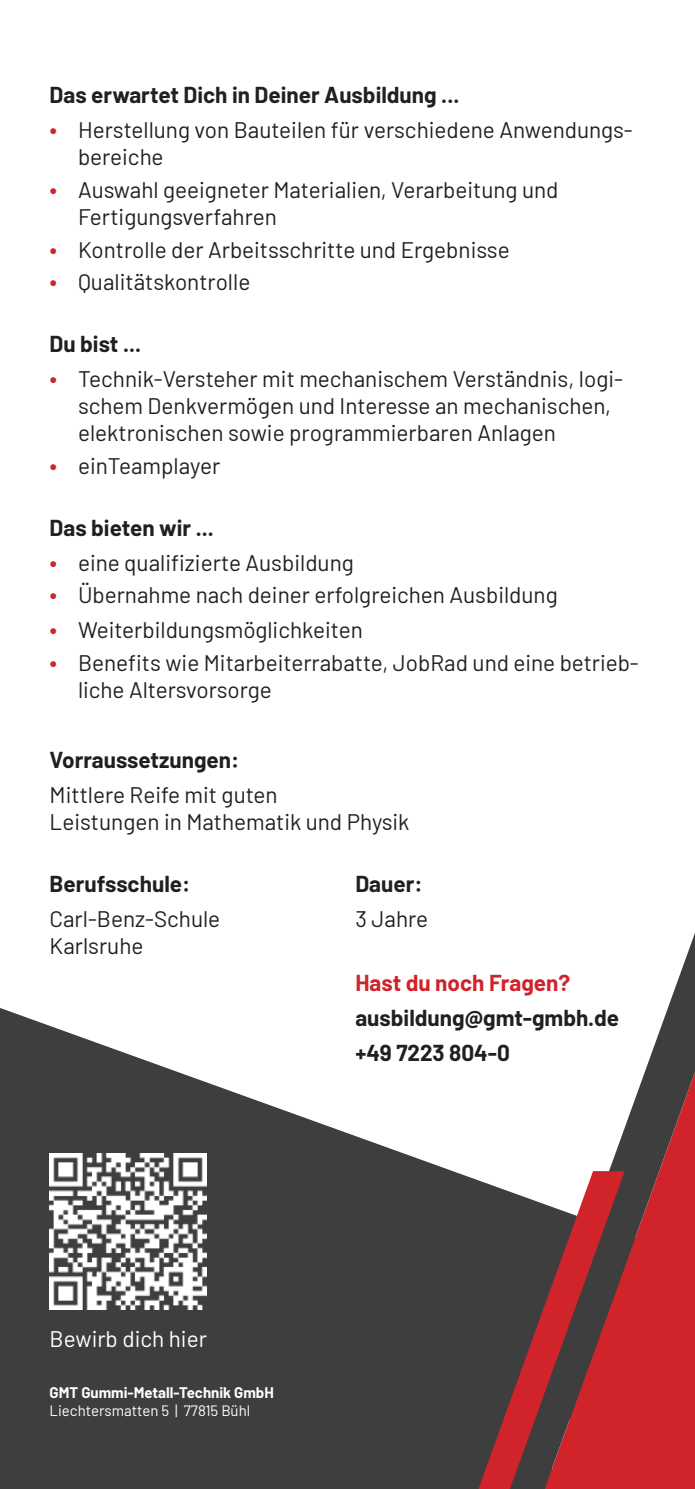
<style>
.page{position:relative;width:695px;height:1489px;background:#fff}
.page>*{position:absolute;margin:0;border:0;box-sizing:border-box;transform-origin:0 0}
.t1{font:22.5px/27px "Barlow";color:#231f20}
.t2{font:700 22.5px "Barlow";color:#231f20}
.t3{font:700 22.5px "Barlow";color:#d1232a}
.t4{font:22.5px "Barlow";color:#fff}
.t5{font:700 15px "Barlow";color:#fff}
.t6{font:15px "Barlow";color:#fff}
.s1{font-size:25px;color:#d1232a}
</style>
<div class="page">
<svg style="left:0;top:1008px;width:478px;height:381px;fill:#3e3e3f"></svg>
<div style="left:0;top:1389px;width:552px;height:99px;background:#3e3e3f"></div>
<svg style="left:609px;top:936px;width:85px;height:552px;fill:#d1232a"></svg>
<svg style="left:478px;top:1170px;width:146px;height:318px;fill:#3e3e3f"></svg>
<img style="left:50px;top:1153px;width:156px;height:156px">
<p class="t2" style="left:50px;top:79px;width:411px">Das erwartet Dich in Deiner Ausbildung ...</p>
<p class="t1" style="left:78px;top:115px;width:556px;text-indent:-28px"><span class="s1">•</span> Herstellung von Bauteilen für verschiedene Anwendungs&shy;bereiche</p>
<p class="t1" style="left:78px;top:175px;width:482px;text-indent:-28px"><span class="s1">•</span> Auswahl geeigneter Materialien, Verarbeitung und<br>Fertigungsverfahren</p>
<p class="t1" style="left:50px;top:234px;width:461px"><span class="s1">•</span> Kontrolle der Arbeitsschritte und Ergebnisse</p>
<p class="t1" style="left:50px;top:267px;width:202px"><span class="s1">•</span> Qualitätskontrolle</p>
<p class="t2" style="left:50px;top:327px;width:93px">Du bist ...</p>
<p class="t1" style="left:78px;top:364px;width:546px;text-indent:-28px"><span class="s1">•</span> Technik-Versteher mit mechanischem Verständnis, logi&shy;schem Denkvermögen und Interesse an mechanischen, elektronischen sowie programmierbaren Anlagen</p>
<p class="t1" style="left:50px;top:450px;width:172px"><span class="s1">•</span> einTeamplayer</p>
<p class="t2" style="left:50px;top:511px;width:166px">Das bieten wir ...</p>
<p class="t1" style="left:50px;top:547px;width:306px"><span class="s1">•</span> eine qualifizierte Ausbildung</p>
<p class="t1" style="left:50px;top:580px;width:509px"><span class="s1">•</span> Übernahme nach deiner erfolgreichen Ausbildung</p>
<p class="t1" style="left:50px;top:615px;width:314px"><span class="s1">•</span> Weiterbildungsmöglichkeiten</p>
<p class="t1" style="left:78px;top:647px;width:562px;text-indent:-28px"><span class="s1">•</span> Benefits wie Mitarbeiterrabatte, JobRad und eine betrieb&shy;liche Altersvorsorge</p>
<p class="t2" style="left:50px;top:743px;width:191px">Vorraussetzungen:</p>
<p class="t1" style="left:50px;top:779px;width:361px">Mittlere Reife mit guten<br>Leistungen in Mathematik und Physik</p>
<p class="t2" style="left:50px;top:867px;width:142px">Berufsschule:</p>
<p class="t1" style="left:50px;top:903px;width:172px">Carl-Benz-Schule<br>Karlsruhe</p>
<p class="t2" style="left:355px;top:867px;width:69px">Dauer:</p>
<p class="t1" style="left:355px;top:903px;width:74px">3 Jahre</p>
<p class="t3" style="left:355px;top:966px;width:216px">Hast du noch Fragen?</p>
<p class="t2" style="left:355px;top:1001px;width:265px">ausbildung@gmt-gmbh.de</p>
<p class="t2" style="left:355px;top:1036px;width:156px">+49 7223 804-0</p>
<p class="t4" style="left:50px;top:1322px;width:159px">Bewirb dich hier</p>
<p class="t5" style="left:50px;top:1380px;width:226px">GMT Gummi-Metall-Technik GmbH</p>
<p class="t6" style="left:50px;top:1399px;width:202px">Liechtersmatten 5 | 77815 Bühl</p>
</div>
